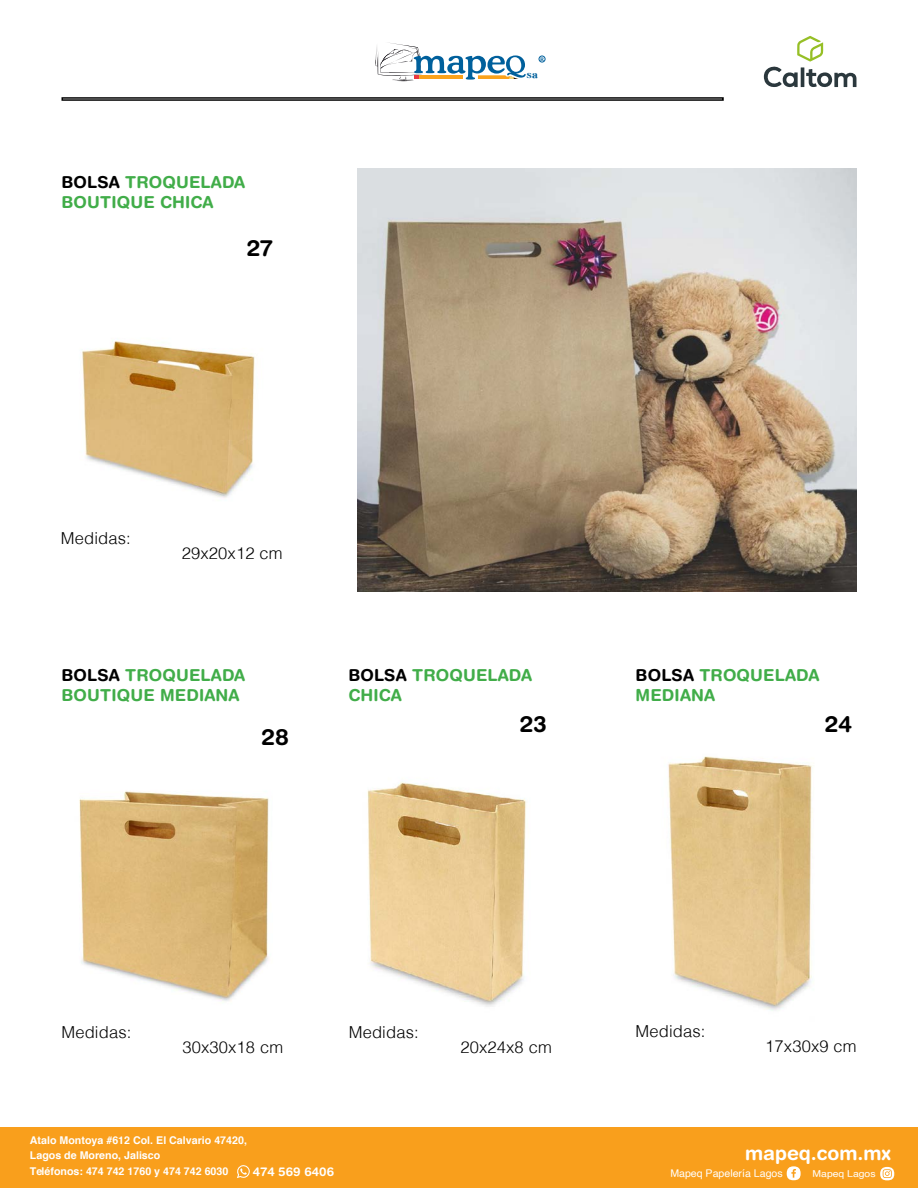
<style>
.page{position:relative;width:918px;height:1188px;background:#fff}
.page>*{position:absolute;margin:0;border:0;box-sizing:border-box;transform-origin:0 0}
.t1{font:700 22.5px "Helvetica Rounded";letter-spacing:.01em;color:#000}
.t2{font:700 19.5px "Helvetica Rounded";color:#fff}
.t3{font:700 16.5px/19.8px "Helvetica Rounded";letter-spacing:.01em;color:#41ad49}
.t4{font:300 16.5px "Helvetica";letter-spacing:.01em;color:#000}
.t5{font:700 12.15px "Helvetica Rounded";color:#fff}
.t6{font:700 10.65px/14.5px "Helvetica";color:#fff}
.t7{font:10.65px "Helvetica";color:#fff}
.t8{font:9.75px "DF Mincho UB WIN RKSJ H";color:#00609c;scale:1.24 1}
.t9{font:9.6px "Helvetica";color:#fff;scale:1.09 1}
.t10{font:700 5.55px "Times New Roman";color:#00609c}
.s1{color:#000}
</style>
<div class="page">
<svg style="left:764px;top:36px;width:93px;height:52px"></svg>
<svg style="left:376px;top:42px;width:150px;height:39px"></svg>
<svg style="left:539px;top:56px;width:6px;height:6px"></svg>
<hr style="left:0;top:1127px;width:2px;height:61px;background:#f99f1c">
<div style="left:2px;top:1127px;width:916px;height:61px;background:#f99f1c"></div>
<svg style="left:880px;top:1167px;width:14px;height:13px"></svg>
<svg style="left:787px;top:1166px;width:14px;height:14px"></svg>
<svg style="left:237px;top:1165px;width:13px;height:13px"></svg>
<div style="left:62px;top:97px;width:662px;height:4px;border:2px solid #000"></div>
<img style="left:367px;top:782px;width:160px;height:225px">
<img style="left:668px;top:756px;width:144px;height:255px">
<img style="left:82px;top:340px;width:173px;height:158px">
<img style="left:79px;top:791px;width:190px;height:211px">
<img style="left:358px;top:169px;width:498px;height:423px">
<p class="t10" style="left:540px;top:55px;width:5px">R</p>
<p class="t3" style="left:62px;top:172px;width:185px"><span class="s1">BOLSA</span> TROQUELADA<br>BOUTIQUE CHICA</p>
<h1 class="t1" style="left:247px;top:235px;width:28px">27</h1>
<p class="t8" style="left:526px;top:70px;width:11px">sa</p>
<p class="t4" style="left:61px;top:528px;width:71px">Medidas:</p>
<p class="t4" style="left:182px;top:543px;width:102px">29x20x12 cm</p>
<p class="t3" style="left:62px;top:665px;width:185px"><span class="s1">BOLSA</span> TROQUELADA<br>BOUTIQUE MEDIANA</p>
<h1 class="t1" style="left:261px;top:724px;width:29px">28</h1>
<p class="t3" style="left:348px;top:665px;width:185px"><span class="s1">BOLSA</span> TROQUELADA<br>CHICA</p>
<p class="t3" style="left:636px;top:665px;width:185px"><span class="s1">BOLSA</span> TROQUELADA<br>MEDIANA</p>
<h1 class="t1" style="left:520px;top:711px;width:28px">23</h1>
<h1 class="t1" style="left:825px;top:711px;width:29px">24</h1>
<p class="t4" style="left:62px;top:1022px;width:71px">Medidas:</p>
<p class="t4" style="left:182px;top:1036px;width:102px">30x30x18 cm</p>
<p class="t4" style="left:349px;top:1022px;width:71px">Medidas:</p>
<p class="t4" style="left:460px;top:1036px;width:93px">20x24x8 cm</p>
<p class="t4" style="left:636px;top:1021px;width:71px">Medidas:</p>
<p class="t4" style="left:765px;top:1035px;width:93px">17x30x9 cm</p>
<p class="t6" style="left:30px;top:1133px;width:219px">Atalo Montoya #612 Col. El Calvario 47420,<br>Lagos de Moreno, Jalisco</p>
<p class="t6" style="left:30px;top:1164px;width:200px">Teléfonos: 474 742 1760 y 474 742 6030</p>
<p class="t2" style="left:745px;top:1141px;width:147px">mapeq.com.mx</p>
<p class="t5" style="left:253px;top:1164px;width:83px">474 569 6406</p>
<p class="t7" style="left:670px;top:1165px;width:114px">Mapeq Papelería Lagos</p>
<p class="t9" style="left:813px;top:1166px;width:59px">Mapeq Lagos</p>
</div>
